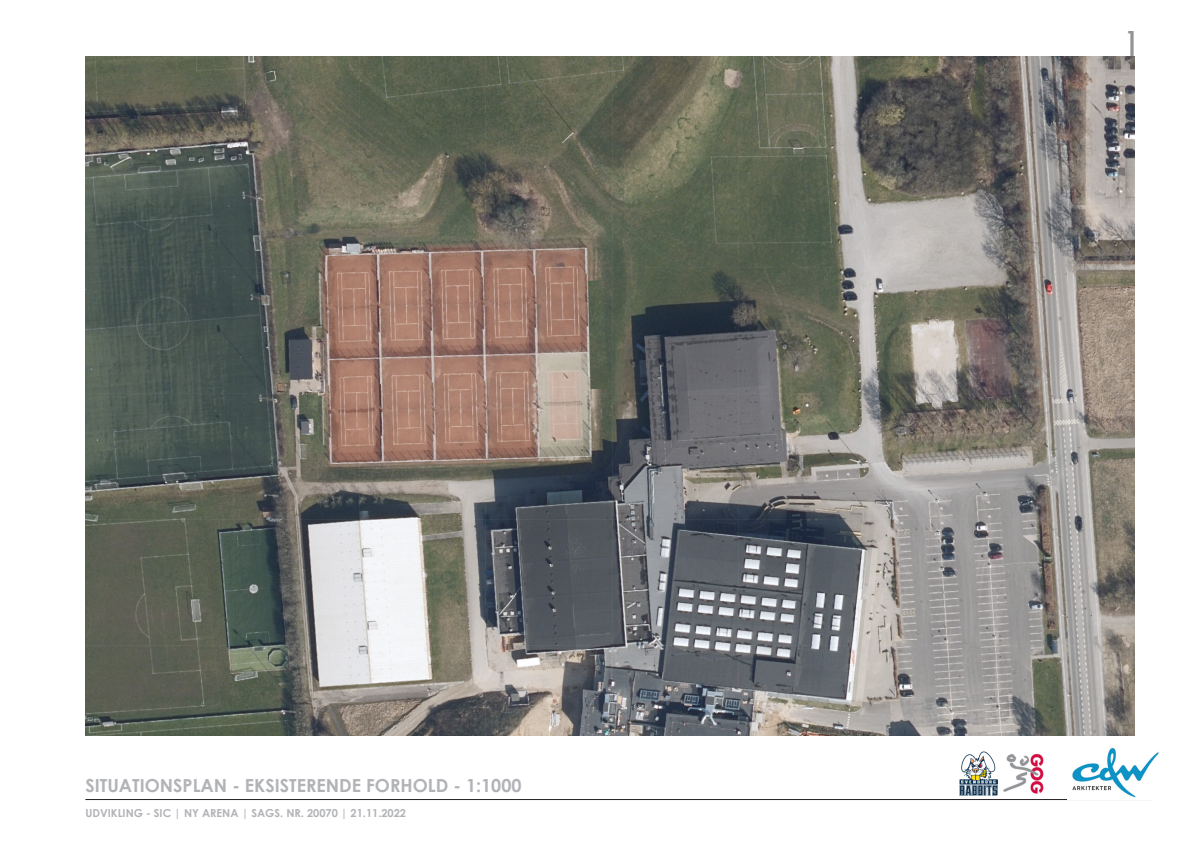
<style>
.page{position:relative;width:1191px;height:842px;background:#fff}
.page>*{position:absolute;margin:0;border:0;box-sizing:border-box;transform-origin:0 0}
.t1{font:condensed 40px "Tw Cen";color:#939598}
.Master_-_forside_ove{font:700 18px "Century Gothic";color:#b2b3b7}
.t2{font:700 11px "Century Gothic";color:#b2b3b7}
</style>
<div class="page">
<hr style="left:85px;top:799px;width:1067px;height:1px;background:#231f20">
<img style="left:1072px;top:748px;width:87px;height:50px">
<img style="left:1003px;top:753px;width:41px;height:41px">
<img style="left:959px;top:752px;width:39px;height:43px">
<img style="left:85px;top:57px;width:1049px;height:679px">
<p class="Master_-_forside_ove" style="left:85px;top:772px;width:437px">SITUATIONSPLAN - EKSISTERENDE FORHOLD - 1:1000</p>
<p class="t2" style="left:85px;top:805px;width:322px">UDVIKLING - SIC | NY ARENA | SAGS. NR. 20070 | 21.11.2022</p>
<h1 class="t1" style="left:1124px;top:19px;width:16px">1</h1>
</div>
